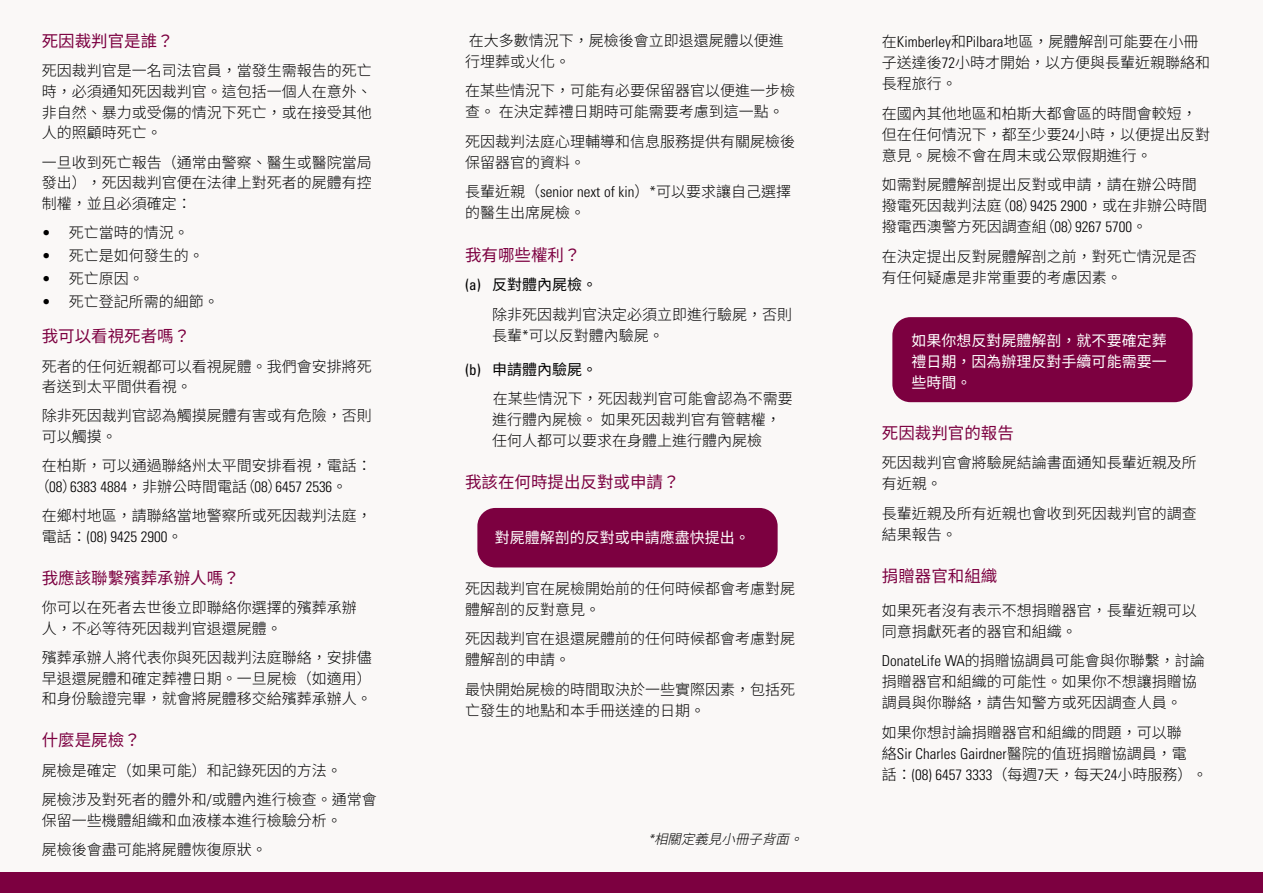
<style>
.page{position:relative;width:1263px;height:893px;background:#fff}
.page>*{position:absolute;margin:0;border:0;box-sizing:border-box;transform-origin:0 0}
.t1{font:16.5px "Noto Sans TC";color:#7c0040}
.t2{font:300 15px/21px "Noto Sans TC";color:#000}
.t3{font:300 condensed 15px "Univers LT Std";color:#000}
.t4{font:15px/21px "Noto Sans TC";color:#fff;text-align:justify}
.t5{font:italic 300 13.5px "Noto Sans TC";color:#000}
.s1{font-family:"Univers LT Std";font-stretch:condensed}
.s2{font-family:"Noto Sans TC";font-stretch:normal}
.s3{font-family:"Univers LT Std";font-weight:400;font-stretch:condensed}
.s4{font-weight:400}
</style>
<div class="page">
<div style="left:0;top:0;width:1263px;height:875px;background:#faf8f7"></div>
<div style="left:477px;top:508px;width:301px;height:59px;background:#7c0040;border-radius:18px"></div>
<div style="left:892px;top:317px;width:300px;height:85px;background:#7c0040;border-radius:18px"></div>
<div style="left:0;top:873px;width:1263px;height:20px;background:#7c0040"></div>
<p class="t1" style="left:42px;top:32px;width:133px">死因裁判官是誰？</p>
<p class="t2" style="left:42px;top:61px;width:331px;text-align:justify">死因裁判官是一名司法官員，當發生需報告的死亡時，必須通知死因裁判官。這包括一個人在意外、非自然、暴力或受傷的情況下死亡，或在接受其他人的照顧時死亡。</p>
<p class="t2" style="left:42px;top:152px;width:331px;text-align:justify">一旦收到死亡報告（通常由警察、醫生或醫院當局發出），死因裁判官便在法律上對死者的屍體有控制權，並且必須確定：</p>
<p class="t2" style="left:42px;top:223px;width:148px"><span class="s1">•</span> 死亡當時的情況。</p>
<p class="t2" style="left:42px;top:245px;width:163px"><span class="s1">•</span> 死亡是如何發生的。</p>
<p class="t2" style="left:42px;top:268px;width:103px"><span class="s1">•</span> 死亡原因。</p>
<p class="t2" style="left:42px;top:291px;width:178px"><span class="s1">•</span> 死亡登記所需的細節。</p>
<p class="t1" style="left:42px;top:327px;width:150px">我可以看視死者嗎？</p>
<p class="t2" style="left:42px;top:356px;width:331px">死者的任何近親都可以看視屍體。我們會安排將死者送到太平間供看視。</p>
<p class="t2" style="left:42px;top:406px;width:331px">除非死因裁判官認為觸摸屍體有害或有危險，否則可以觸摸。</p>
<p class="t2" style="left:42px;top:456px;width:331px">在柏斯，可以通過聯絡州太平間安排看視，電話：</p>
<p class="t3" style="left:35px;top:478px;width:314px"><span class="s2">（</span>08<span class="s2">）</span>6383 4884<span class="s2">，非辦公時間電話（</span>08<span class="s2">）</span>6457 2536<span class="s2">。</span></p>
<p class="t2" style="left:42px;top:506px;width:332px">在鄉村地區，請聯絡當地警察所或死因裁判法庭，</p>
<p class="t3" style="left:42px;top:528px;width:142px"><span class="s2">電話：</span>(08) 9425 2900<span class="s2">。</span></p>
<p class="t1" style="left:42px;top:569px;width:199px">我應該聯繫殯葬承辦人嗎？</p>
<p class="t2" style="left:42px;top:598px;width:316px">你可以在死者去世後立即聯絡你選擇的殯葬承辦人，不必等待死因裁判官退還屍體。</p>
<p class="t2" style="left:42px;top:647px;width:331px;text-align:justify">殯葬承辦人將代表你與死因裁判法庭聯絡，安排儘早退還屍體和確定葬禮日期。一旦屍檢（如適用）和身份驗證完畢，就會將屍體移交給殯葬承辦人。</p>
<p class="t1" style="left:42px;top:731px;width:100px">什麼是屍檢？</p>
<p class="t2" style="left:42px;top:756px;width:336px;line-height:29.2px">屍檢是確定（如果可能）和記錄死因的方法。<br>屍檢涉及對死者的體外和<span class="s1">/</span>或體內進行檢查。通常會</p>
<p class="t2" style="left:42px;top:806px;width:301px;line-height:29.2px">保留一些機體組織和血液樣本進行檢驗分析。屍檢後會盡可能將屍體恢復原狀。</p>
<p class="t2" style="left:465px;top:30px;width:320px">在大多數情況下，屍檢後會立即退還屍體以便進行埋葬或火化。</p>
<p class="t2" style="left:465px;top:81px;width:331px">在某些情況下，可能有必要保留器官以便進一步檢查。 在決定葬禮日期時可能需要考慮到這一點。</p>
<p class="t2" style="left:465px;top:131px;width:331px">死因裁判法庭心理輔導和信息服務提供有關屍檢後保留器官的資料。</p>
<p class="t3" style="left:465px;top:183px;width:327px"><span class="s2">長輩近親（</span>senior next of kin<span class="s2">）</span>*<span class="s2">可以要求讓自己選擇</span></p>
<p class="t2" style="left:465px;top:203px;width:121px">的醫生出席屍檢。</p>
<p class="t1" style="left:465px;top:245px;width:117px">我有哪些權利？</p>
<p class="t2" style="left:492px;top:270px;width:302px;line-height:29.5px;text-indent:-27px"><span class="s3">(a)</span> <span class="s4">反對體內屍檢。<br></span>除非死因裁判官決定必須立即進行驗屍，否則</p>
<p class="t2" style="left:492px;top:325px;width:173px">長輩<span class="s1">*</span>可以反對體內驗屍。</p>
<p class="t2" style="left:493px;top:355px;width:301px;line-height:29.5px;text-indent:-28px"><span class="s3">(b)</span> <span class="s4">申請體內驗屍。<br></span>在某些情況下，死因裁判官可能會認為不需要</p>
<p class="t2" style="left:492px;top:409px;width:290px">進行體內屍檢。 如果死因裁判官有管轄權，任何人都可以要求在身體上進行體內屍檢</p>
<p class="t1" style="left:465px;top:473px;width:216px">我該在何時提出反對或申請？</p>
<p class="t4" style="left:495px;top:527px;width:256px">對屍體解剖的反對或申請應盡快提出。</p>
<p class="t2" style="left:465px;top:578px;width:331px">死因裁判官在屍檢開始前的任何時候都會考慮對屍體解剖的反對意見。</p>
<p class="t2" style="left:465px;top:628px;width:331px">死因裁判官在退還屍體前的任何時候都會考慮對屍體解剖的申請。</p>
<p class="t2" style="left:465px;top:679px;width:331px">最快開始屍檢的時間取決於一些實際因素，包括死亡發生的地點和本手冊送達的日期。</p>
<p class="t5" style="left:648px;top:832px;width:164px"><span class="s1">*</span>相關定義見小冊子背面。</p>
<p class="t3" style="left:882px;top:33px;width:318px"><span class="s2">在</span>Kimberley<span class="s2">和</span>Pilbara<span class="s2">地區，屍體解剖可能要在小冊</span></p>
<p class="t2" style="left:882px;top:53px;width:330px">子送達後<span class="s1">72</span>小時才開始，以方便與長輩近親聯絡和長程旅行。</p>
<p class="t2" style="left:882px;top:103px;width:330px">在國內其他地區和柏斯大都會區的時間會較短，但在任何情況下，都至少要<span class="s1">24</span>小時，以便提出反對意見。屍檢不會在周末或公眾假期進行。</p>
<p class="t2" style="left:882px;top:175px;width:327px">如需對屍體解剖提出反對或申請，請在辦公時間撥電死因裁判法庭（<span class="s1">08</span>）<span class="s1">9425 2900</span>，或在非辦公時間撥電西澳警方死因調查組（<span class="s1">08</span>）<span class="s1">9267 5700</span>。</p>
<p class="t2" style="left:882px;top:246px;width:316px">在決定提出反對屍體解剖之前，對死亡情況是否有任何疑慮是非常重要的考慮因素。</p>
<p class="t4" style="left:912px;top:331px;width:256px">如果你想反對屍體解剖，就不要確定葬禮日期，因為辦理反對手續可能需要一些時間。</p>
<p class="t1" style="left:882px;top:423px;width:133px">死因裁判官的報告</p>
<p class="t2" style="left:882px;top:453px;width:316px">死因裁判官會將驗屍結論書面通知長輩近親及所有近親。</p>
<p class="t2" style="left:882px;top:503px;width:316px">長輩近親及所有近親也會收到死因裁判官的調查結果報告。</p>
<p class="t1" style="left:882px;top:567px;width:117px">捐贈器官和組織</p>
<p class="t2" style="left:882px;top:600px;width:316px">如果死者沒有表示不想捐贈器官，長輩近親可以同意捐獻死者的器官和組織。</p>
<p class="t2" style="left:882px;top:651px;width:325px"><span class="s1">DonateLife WA</span>的捐贈協調員可能會與你聯繫，討論捐贈器官和組織的可能性。如果你不想讓捐贈協調員與你聯絡，請告知警方或死因調查人員。</p>
<p class="t2" style="left:882px;top:722px;width:301px">如果你想討論捐贈器官和組織的問題，可以聯</p>
<p class="t3" style="left:882px;top:744px;width:306px"><span class="s2">絡</span>Sir Charles Gairdner<span class="s2">醫院的值班捐贈協調員，電</span></p>
<p class="t2" style="left:882px;top:764px;width:327px">話：<span class="s1">(08) 6457 3333</span>（每週<span class="s1">7</span>天，每天<span class="s1">24</span>小時服務）。</p>
</div>
